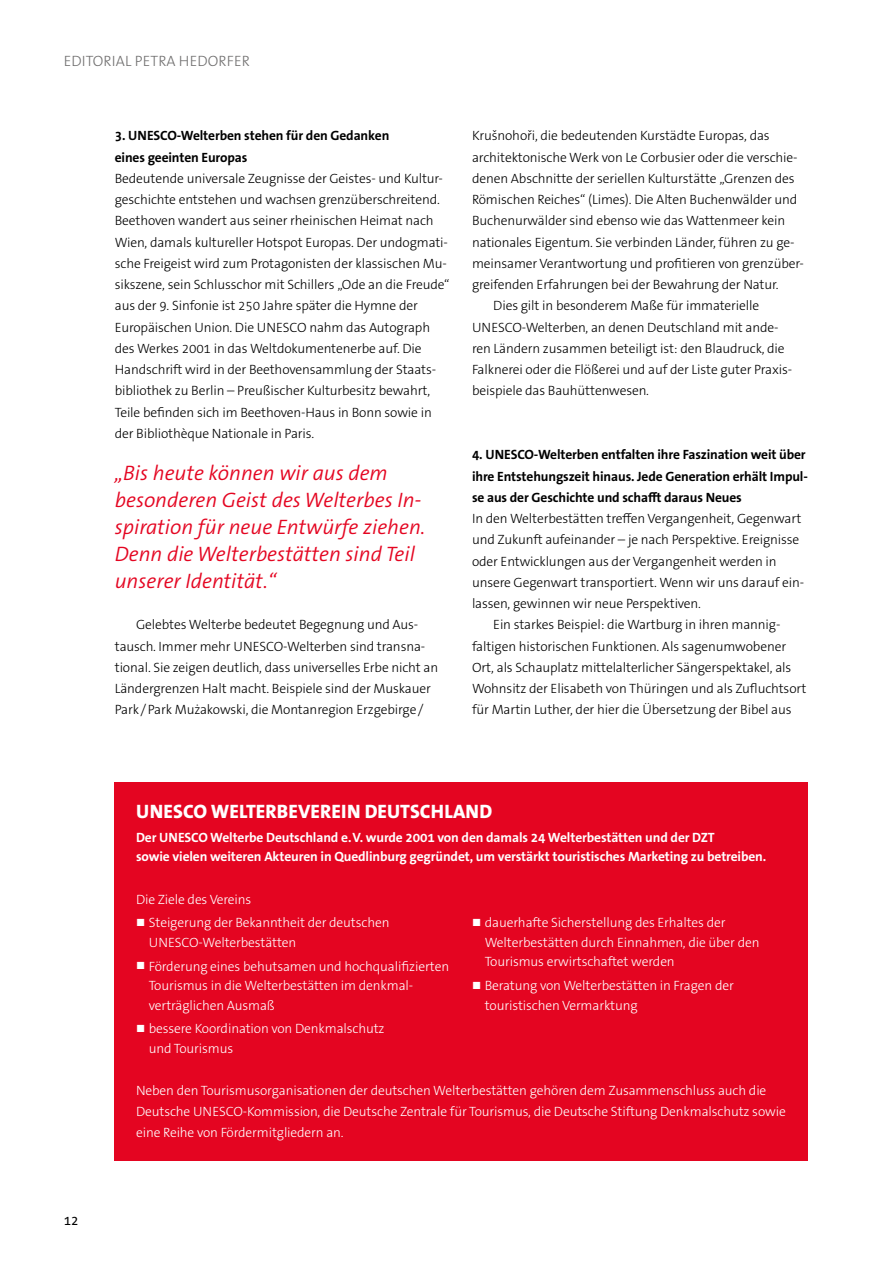
<style>
.page{position:relative;width:893px;height:1263px;background:#fff}
.page>*{position:absolute;margin:0;border:0;box-sizing:border-box;transform-origin:0 0}
.t1{font:21px/27px "The Sans LP4 Se Lig IT";color:#e40521}
.t2{font:19.5px "The Sans LP8 Ex Bld";letter-spacing:.005em;color:#fff}
.t3{font:15px "The Sans LP3 Lig";letter-spacing:.005em;color:#706f6f}
.Copy_mit_Einzug{font:13.5px/21.3px "The Sans LP3 Lig";letter-spacing:-.01em;color:#000}
.Copy_ohne_Einzug{font:13.5px/21.3px "The Sans LP3 Lig";letter-spacing:-.01em;color:#000}
.Copy_ohne_Einzug-2{font:13.5px/19.5px "The Sans LP3 Lig";letter-spacing:-.01em;color:#fff}
.t4{font:13.5px/21.3px "The Sans LP7 Bld";letter-spacing:-.01em;color:#000}
.t5{font:13.5px/19.5px "The Sans LP7 Bld";letter-spacing:-.01em;color:#fff}
.t6{font:13.5px "The Sans LP5 Plain";color:#000}
.s1{font-size:10.5px}
</style>
<div class="page">
<div style="left:115px;top:782px;width:693px;height:379px;background:#e40521"></div>
<p class="t3" style="left:64px;top:52px;width:187px">EDITORIAL PETRA HEDORFER</p>
<h2 class="t4" style="left:115px;top:125px;width:276px">3. UNESCO-Welterben stehen für den Gedanken eines geeinten Europas</h2>
<p class="Copy_ohne_Einzug" style="left:115px;top:168px;width:336px">Bedeutende universale Zeugnisse der Geistes- und Kultur&shy;geschichte entstehen und wachsen grenzüberschreitend.<br>Beethoven wandert aus seiner rheinischen Heimat nach Wien, damals kultureller Hotspot Europas. Der undogmati&shy;sche Freigeist wird zum Protagonisten der klassischen Mu&shy;sikszene, sein Schlusschor mit Schillers „Ode an die Freude“ aus der 9. Sinfonie ist 250 Jahre später die Hymne der Europäischen Union. Die UNESCO nahm das Autograph des Werkes 2001 in das Weltdokumentenerbe auf. Die Handschrift wird in der Beethovensammlung der Staats&shy;bibliothek zu Berlin – Preußischer Kulturbesitz bewahrt, Teile befinden sich im Beethoven-Haus in Bonn sowie in der Bibliothèque Nationale in Paris.</p>
<h1 class="t1" style="left:115px;top:460px;width:312px">„Bis heute können wir aus dem besonderen Geist des Welterbes In&shy;spiration für neue Entwürfe ziehen.<br>Denn die Welterbestätten sind Teil unserer Identität.“</h1>
<p class="Copy_mit_Einzug" style="left:115px;top:614px;width:325px;text-indent:21px">Gelebtes Welterbe bedeutet Begegnung und Aus&shy;tausch. Immer mehr UNESCO-Welterben sind transna&shy;tional. Sie zeigen deutlich, dass universelles Erbe nicht an Ländergrenzen Halt macht. Beispiele sind der Muskauer Park/Park Mużakowski, die Montanregion Erzgebirge/</p>
<p class="Copy_mit_Einzug" style="left:472px;top:125px;width:334px">Krušnohoři, die bedeutenden Kurstädte Europas, das architektonische Werk von Le Corbusier oder die verschie&shy;denen Abschnitte der seriellen Kulturstätte „Grenzen des Römischen Reiches“ (Limes). Die Alten Buchenwälder und Buchenurwälder sind ebenso wie das Wattenmeer kein nationales Eigentum. Sie verbinden Länder, führen zu ge&shy;meinsamer Verantwortung und profitieren von grenzüber&shy;greifenden Erfahrungen bei der Bewahrung der Natur.</p>
<p class="Copy_mit_Einzug" style="left:472px;top:295px;width:321px;text-indent:21px">Dies gilt in besonderem Maße für immaterielle UNESCO-Welterben, an denen Deutschland mit ande&shy;ren Ländern zusammen beteiligt ist: den Blaudruck, die Falknerei oder die Flößerei und auf der Liste guter Praxis&shy;beispiele das Bauhüttenwesen.</p>
<h2 class="t4" style="left:472px;top:444px;width:337px">4. UNESCO-Welterben entfalten ihre Faszination weit über ihre Entstehungszeit hinaus. Jede Generation erhält Impul&shy;se aus der Geschichte und schafft daraus Neues</h2>
<p class="Copy_ohne_Einzug" style="left:472px;top:508px;width:334px">In den Welterbestätten treffen Vergangenheit, Gegenwart und Zukunft aufeinander – je nach Perspektive. Ereignisse oder Entwicklungen aus der Vergangenheit werden in unsere Gegenwart transportiert. Wenn wir uns darauf ein&shy;lassen, gewinnen wir neue Perspektiven.</p>
<p class="Copy_mit_Einzug" style="left:472px;top:614px;width:336px;text-indent:21px">Ein starkes Beispiel: die Wartburg in ihren mannig&shy;faltigen historischen Funktionen. Als sagenumwobener Ort, als Schauplatz mittelalterlicher Sängerspektakel, als Wohnsitz der Elisabeth von Thüringen und als Zufluchtsort für Martin Luther, der hier die Übersetzung der Bibel aus</p>
<h2 class="t2" style="left:136px;top:799px;width:358px">UNESCO WELTERBEVEREIN DEUTSCHLAND</h2>
<p class="t5" style="left:136px;top:828px;width:632px">Der UNESCO Welterbe Deutschland e.V. wurde 2001 von den damals 24 Welterbestätten und der DZT<br>sowie vielen weiteren Akteuren in Quedlinburg gegründet, um verstärkt touristisches Marketing zu betreiben.</p>
<p class="Copy_ohne_Einzug-2" style="left:136px;top:889px;width:117px">Die Ziele des Vereins</p>
<p class="Copy_ohne_Einzug-2" style="left:149px;top:913px;width:242px;text-indent:-13px"><span class="s1">■</span> Steigerung der Bekanntheit der deutschen<br>UNESCO-Welterbestätten</p>
<p class="Copy_ohne_Einzug-2" style="left:149px;top:956px;width:302px;text-indent:-13px"><span class="s1">■</span> Förderung eines behutsamen und hochqualifizierten<br>Tourismus in die Welterbestätten im denkmal&shy;verträglichen Ausmaß</p>
<p class="Copy_ohne_Einzug-2" style="left:149px;top:1019px;width:237px;text-indent:-13px"><span class="s1">■</span> bessere Koordination von Denkmalschutz und Tourismus</p>
<p class="Copy_ohne_Einzug-2" style="left:485px;top:913px;width:276px;text-indent:-13px"><span class="s1">■</span> dauerhafte Sicherstellung des Erhaltes der<br>Welterbestätten durch Einnahmen, die über den<br>Tourismus erwirtschaftet werden</p>
<p class="Copy_ohne_Einzug-2" style="left:485px;top:976px;width:251px;text-indent:-13px"><span class="s1">■</span> Beratung von Welterbestätten in Fragen der touristischen Vermarktung</p>
<p class="t6" style="left:64px;top:1211px;width:16px">12</p>
<p class="Copy_ohne_Einzug-2" style="left:136px;top:1080px;width:651px;line-height:21px">Neben den Tourismusorganisationen der deutschen Welterbestätten gehören dem Zusammenschluss auch die<br>Deutsche UNESCO-Kommission, die Deutsche Zentrale für Tourismus, die Deutsche Stiftung Denkmalschutz sowie eine Reihe von Fördermitgliedern an.</p>
</div>
